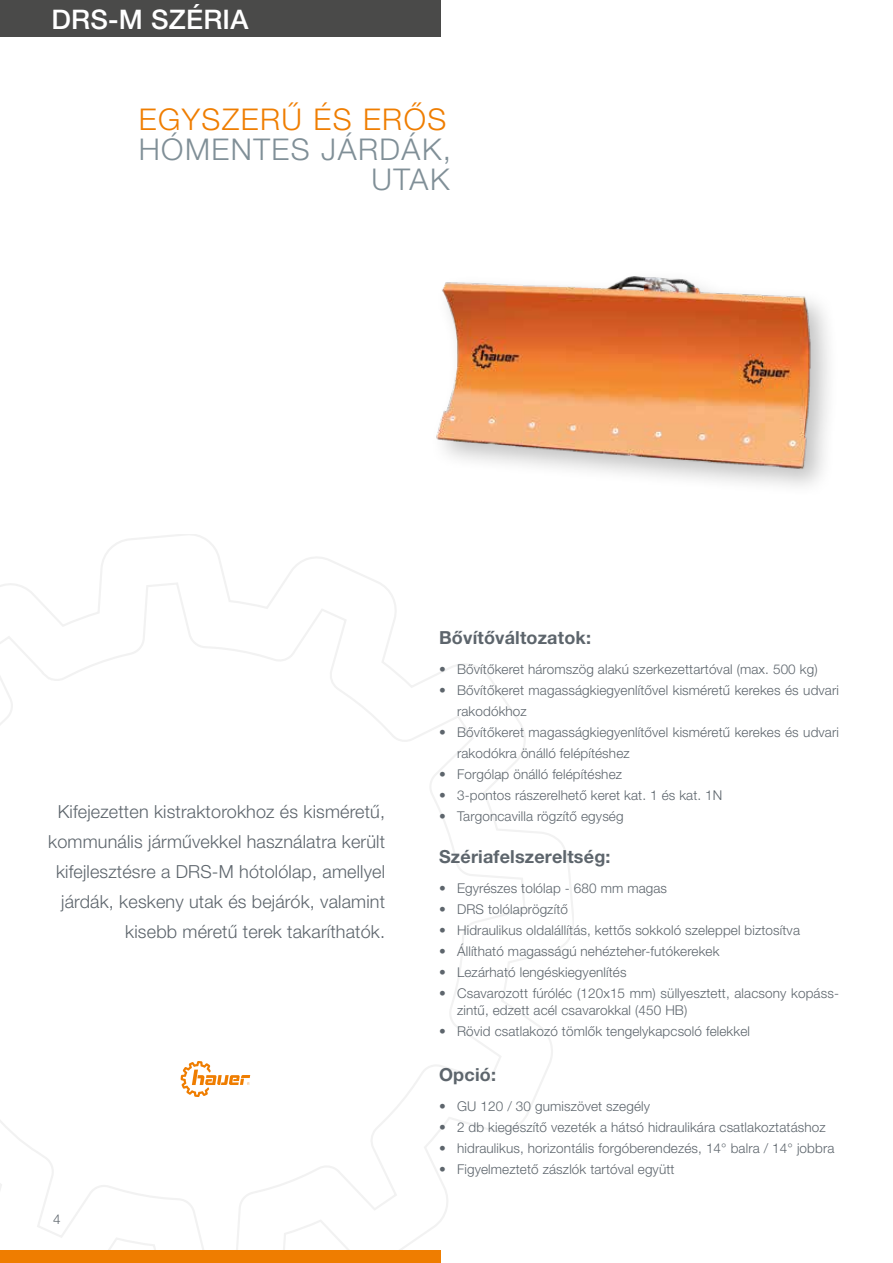
<style>
.page{position:relative;width:893px;height:1263px;background:#fff}
.page>*{position:absolute;margin:0;border:0;box-sizing:border-box;transform-origin:0 0}
.t1{font:300 30px/30px "Helvetica Neue LT Pro";letter-spacing:.05em;color:#808f97;text-align:right}
.t2{font:300 30px "Helvetica Neue LT Pro";letter-spacing:.05em;color:#ef7d00}
.t3{font:500 27px "Helvetica Neue LT Pro";letter-spacing:.01em;color:#fff}
.t4{font:300 18px/30px "Helvetica Neue LT Pro";letter-spacing:.01em;color:#5d656c;text-align:right}
.t5{font:700 18px "Helvetica Neue LT Pro";letter-spacing:.01em;color:#5d656c}
.t6{font:300 13.5px/21px "Helvetica Neue LT Pro";letter-spacing:.01em;color:#5d656c}
</style>
<div class="page">
<svg style="left:0;top:534px;width:573px;height:716px"></svg>
<div style="left:0;top:1250px;width:441px;height:13px;background:#ef7d00"></div>
<div style="left:0;top:0;width:441px;height:36px;background:#4a4a49"></div>
<svg style="left:181px;top:1061px;width:69px;height:36px"></svg>
<img style="left:402px;top:276px;width:427px;height:262px">
<h2 class="t3" style="left:51px;top:3px;width:199px">DRS-M SZÉRIA</h2>
<h1 class="t2" style="left:139px;top:101px;width:309px">EGYSZERŰ ÉS ERŐS</h1>
<h1 class="t1" style="left:139px;top:134px;width:314px">HÓMENTES JÁRDÁK,<br>UTAK</h1>
<h3 class="t4" style="left:48px;top:796px;width:338px">Kifejezetten kistraktorokhoz és kisméretű, kommunális járművekkel használatra került kifejlesztésre a DRS-M hótolólap, amellyel járdák, keskeny utak és bejárók, valamint kisebb méretű terek takaríthatók.</h3>
<p class="t6" style="left:53px;top:1208px;width:9px">4</p>
<h3 class="t5" style="left:439px;top:627px;width:153px">Bővítőváltozatok:</h3>
<p class="t6" style="left:439px;top:659px;width:380px">• Bővítőkeret háromszög alakú szerkezettartóval (max. 500 kg)</p>
<p class="t6" style="left:457px;top:680px;width:383px;text-indent:-18px">• Bővítőkeret magasságkiegyenlítővel kisméretű kerekes és udvari rakodókhoz</p>
<p class="t6" style="left:457px;top:722px;width:383px;text-indent:-18px">• Bővítőkeret magasságkiegyenlítővel kisméretű kerekes és udvari rakodókra önálló felépítéshez</p>
<p class="t6" style="left:439px;top:764px;width:184px">• Forgólap önálló felépítéshez</p>
<p class="t6" style="left:439px;top:785px;width:285px">• 3-pontos rászerelhető keret kat. 1 és kat. 1N</p>
<p class="t6" style="left:439px;top:806px;width:186px">• Targoncavilla rögzítő egység</p>
<h3 class="t5" style="left:439px;top:846px;width:173px">Szériafelszereltség:</h3>
<p class="t6" style="left:439px;top:878px;width:229px">• Egyrészes tolólap - 680 mm magas</p>
<p class="t6" style="left:439px;top:899px;width:130px">• DRS tolólaprögzítő</p>
<p class="t6" style="left:439px;top:920px;width:362px">• Hidraulikus oldalállítás, kettős sokkoló szeleppel biztosítva</p>
<p class="t6" style="left:439px;top:941px;width:282px">• Állítható magasságú nehézteher-futókerekek</p>
<p class="t6" style="left:439px;top:962px;width:189px">• Lezárható lengéskiegyenlítés</p>
<p class="t6" style="left:457px;top:985px;width:383px;line-height:16.5px;text-indent:-18px">• Csavarozott fúróléc (120x15 mm) süllyesztett, alacsony kopáss&shy;zintű, edzett acél csavarokkal (450 HB)</p>
<p class="t6" style="left:439px;top:1020px;width:312px">• Rövid csatlakozó tömlők tengelykapcsoló felekkel</p>
<h3 class="t5" style="left:439px;top:1063px;width:58px">Opció:</h3>
<p class="t6" style="left:439px;top:1095px;width:212px">• GU 120 / 30 gumiszövet szegély</p>
<p class="t6" style="left:439px;top:1116px;width:388px">• 2 db kiegészítő vezeték a hátsó hidraulikára csatlakoztatáshoz</p>
<p class="t6" style="left:439px;top:1137px;width:397px">• hidraulikus, horizontális forgóberendezés, 14° balra / 14° jobbra</p>
<p class="t6" style="left:439px;top:1158px;width:237px">• Figyelmeztető zászlók tartóval együtt</p>
</div>
